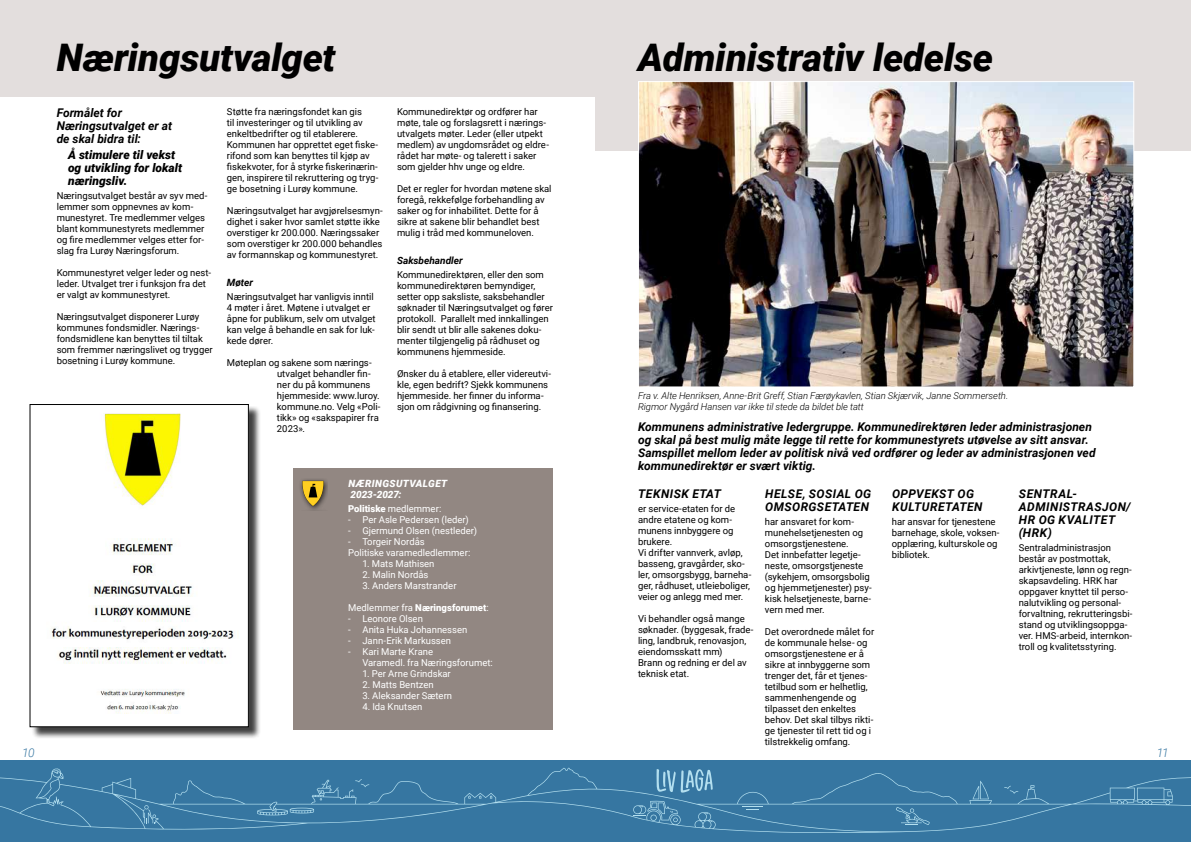
<style>
.page{position:relative;width:1191px;height:842px;background:#fff}
.page>*{position:absolute;margin:0;border:0;box-sizing:border-box;transform-origin:0 0}
.t1{font:italic 900 38px "Roboto";letter-spacing:-.005em;color:#000}
.t2{font:italic 700 12px/13px "Roboto";letter-spacing:.005em;color:#000}
.t3{font:italic 700 12px/13px "Roboto";letter-spacing:.035em;color:#000}
.t4{font:italic 900 12px/13px "Roboto";color:#000}
.t5{font:italic 700 12px "Roboto";letter-spacing:.04em;color:#000}
.t6{font:italic 300 12px "Roboto";color:#3676a1}
.t7{font:italic 900 10px/11px "Roboto";letter-spacing:.035em;color:#fff}
.t8{font:italic 700 10px "Roboto";letter-spacing:.005em;color:#000}
.t9{font:9.5px/11px "Roboto";color:#000}
.t10{font:9.5px/11px "Roboto";color:#fff}
.t11{font:italic 300 9.5px/11px "Roboto";letter-spacing:-.005em;color:#000}
.t12{font:900 9.5px "Roboto";color:#fff}
.s1{font-weight:900}
.s2{font-weight:400}
</style>
<div class="page">
<div style="left:293px;top:468px;width:260px;height:261px;background:#928782"></div>
<div style="left:298px;top:479px;width:29px;height:32px;background:#000;opacity:.75"></div>
<svg style="left:302px;top:481px;width:22px;height:25px"></svg>
<div style="left:595px;top:0;width:596px;height:150px;background:#e3dedd"></div>
<img style="left:640px;top:83px;width:492px;height:302px">
<div style="left:638px;top:81px;width:496px;height:306px;border:1px solid #fff"></div>
<div style="left:0;top:0;width:595px;height:96px;background:#e3dedd"></div>
<div style="left:0;top:760px;width:1191px;height:82px;background:#3676a1"></div>
<svg style="left:0;top:768px;width:1191px;height:65px"></svg>
<svg style="left:656px;top:769px;width:57px;height:24px"></svg>
<div style="left:31px;top:406px;width:230px;height:333px;background:#000;opacity:.75"></div>
<img style="left:32px;top:406px;width:215px;height:319px">
<div style="left:30px;top:404px;width:219px;height:323px;border:1px solid #000"></div>
<h1 class="t1" style="left:57px;top:31px;width:280px">Næringsutvalget</h1>
<h1 class="t1" style="left:638px;top:31px;width:356px">Administrativ ledelse</h1>
<p class="t2" style="left:57px;top:106px;width:117px">Formålet for<br>Næringsutvalget er at de skal bidra til:</p>
<p class="t4" style="left:68px;top:148px;width:115px">Å stimulere til vekst og utvikling for lokalt næringsliv.</p>
<p class="t9" style="left:57px;top:190px;width:152px">Næringsutvalget består av syv med&shy;lemmer som oppnevnes av kom&shy;munestyret. Tre medlemmer velges blant kommunestyrets medlemmer og fire medlemmer velges etter for&shy;slag fra Lurøy Næringsforum.</p>
<p class="t9" style="left:57px;top:267px;width:156px">Kommunestyret velger leder og nest&shy;leder. Utvalget trer i funksjon fra det er valgt av kommunestyret.</p>
<p class="t9" style="left:57px;top:311px;width:157px">Næringsutvalget disponerer Lurøy kommunes fondsmidler. Nærings&shy;fondsmidlene kan benyttes til tiltak som fremmer næringslivet og trygger bosetning i Lurøy kommune.</p>
<p class="t9" style="left:227px;top:106px;width:153px">Støtte fra næringsfondet kan gis<br>til investeringer og til utvikling av enkeltbedrifter og til etablerere.<br>Kommunen har opprettet eget fiske&shy;rifond som kan benyttes til kjøp av fiskekvoter, for å styrke fiskerinærin&shy;gen, inspirere til rekruttering og tryg&shy;ge bosetning i Lurøy kommune.</p>
<p class="t9" style="left:227px;top:205px;width:157px">Næringsutvalget har avgjørelsesmyn&shy;dighet i saker hvor samlet støtte ikke overstiger kr 200.000. Næringssaker som overstiger kr 200.000 behandles av formannskap og kommunestyret.</p>
<p class="t8" style="left:227px;top:275px;width:28px">Møter</p>
<p class="t9" style="left:227px;top:291px;width:150px">Næringsutvalget har vanligvis inntil<br>4 møter i året. Møtene i utvalget er åpne for publikum, selv om utvalget kan velge å behandle en sak for luk&shy;kede dører.</p>
<p class="t9" style="left:277px;top:357px;width:105px;text-indent:-50px">Møteplan og sakene som nærings&shy;utvalget behandler fin&shy;ner du på kommunens hjemmeside: www.luroy. kommune.no. Velg «Poli&shy;tikk» og «sakspapirer fra<br>2023».</p>
<p class="t9" style="left:397px;top:106px;width:153px">Kommunedirektør og ordfører har møte, tale og forslagsrett i nærings&shy;utvalgets møter. Leder (eller utpekt medlem) av ungdomsrådet og eldre&shy;rådet har møte- og talerett i saker som gjelder hhv unge og eldre.</p>
<p class="t9" style="left:397px;top:183px;width:156px">Det er regler for hvordan møtene skal foregå, rekkefølge forbehandling av saker og for inhabilitet. Dette for å sikre at sakene blir behandlet best mulig i tråd med kommuneloven.</p>
<p class="t8" style="left:397px;top:253px;width:67px">Saksbehandler</p>
<p class="t9" style="left:397px;top:269px;width:157px">Kommunedirektøren, eller den som kommunedirektøren bemyndiger, setter opp saksliste, saksbehandler søknader til Næringsutvalget og fører protokoll. Parallelt med innkallingen blir sendt ut blir alle sakenes doku&shy;menter tilgjengelig på rådhuset og kommunens hjemmeside.</p>
<p class="t9" style="left:397px;top:368px;width:156px">Ønsker du å etablere, eller videreutvi&shy;kle, egen bedrift? Sjekk kommunens hjemmeside. her finner du informa&shy;sjon om rådgivning og finansering.</p>
<p class="t11" style="left:638px;top:389px;width:372px">Fra v. Alte Henriksen, Anne-Brit Greff, Stian Færøykavlen, Stian Skjærvik, Janne Sommerseth.<br>Rigmor Nygård Hansen var ikke til stede da bildet ble tatt</p>
<p class="t2" style="left:638px;top:420px;width:459px">Kommunens administrative ledergruppe. Kommunedirektøren leder administrasjonen og skal på best mulig måte legge til rette for kommunestyrets utøvelse av sitt ansvar.<br>Samspillet mellom leder av politisk nivå ved ordfører og leder av administrasjonen ved kommunedirektør er svært viktig.</p>
<p class="t7" style="left:348px;top:478px;width:101px">NÆRINGSUTVALGET<br>2023-2027:</p>
<p class="t10" style="left:348px;top:503px;width:95px"><span class="s1">Politiske</span> medlemmer:</p>
<p class="t10" style="left:348px;top:514px;width:122px">- Per Asle Pedersen (leder)</p>
<p class="t10" style="left:348px;top:525px;width:130px">- Gjermund Olsen (nestleder)</p>
<p class="t10" style="left:348px;top:536px;width:124px">- Torgeir Nordås<br>Politiske varamedledlemmer:</p>
<p class="t10" style="left:362px;top:558px;width:74px">1. Mats Mathisen</p>
<p class="t10" style="left:362px;top:569px;width:68px">2. Malin Nordås</p>
<p class="t10" style="left:362px;top:580px;width:96px">3. Anders Marstrander</p>
<p class="t12" style="left:348px;top:601px;width:142px"><span class="s2">Medlemmer fra</span> Næringsforumet<span class="s2">:</span></p>
<p class="t10" style="left:348px;top:613px;width:76px">- Leonore Olsen</p>
<p class="t10" style="left:348px;top:624px;width:121px">- Anita Huka Johannessen</p>
<p class="t10" style="left:348px;top:635px;width:104px">- Jann-Erik Markussen</p>
<p class="t10" style="left:362px;top:646px;width:132px;text-indent:-14px">- Kari Marte Krane<br>Varamedl. fra Næringsforumet:</p>
<p class="t10" style="left:362px;top:668px;width:90px">1. Per Arne Grindskar</p>
<p class="t10" style="left:362px;top:679px;width:73px">2. Matts Bentzen</p>
<p class="t10" style="left:362px;top:690px;width:91px">3. Aleksander Sætern</p>
<p class="t10" style="left:362px;top:701px;width:62px">4. Ida Knutsen</p>
<p class="t5" style="left:638px;top:485px;width:84px">TEKNISK ETAT</p>
<p class="t9" style="left:638px;top:503px;width:115px">er service-etaten for de andre etatene og kom&shy;munens innbyggere og brukere.<br>Vi drifter vannverk, avløp, basseng, gravgårder, sko&shy;ler, omsorgsbygg, barneha&shy;ger, rådhuset, utleieboliger, veier og anlegg med mer.</p>
<p class="t9" style="left:638px;top:613px;width:117px">Vi behandler også mange søknader. (byggesak, frade&shy;ling, landbruk, renovasjon, eiendomsskatt mm)<br>Brann og redning er del av teknisk etat.</p>
<p class="t3" style="left:765px;top:487px;width:108px">HELSE, SOSIAL OG<br>OMSORGSETATEN</p>
<p class="t9" style="left:765px;top:516px;width:108px">har ansvaret for kom&shy;munehelsetjenesten og omsorgstjenestene.<br>Det innbefatter legetje&shy;neste, omsorgstjeneste (sykehjem, omsorgsbolig og hjemmetjenester) psy&shy;kisk helsetjeneste, barne&shy;vern med mer.</p>
<p class="t9" style="left:765px;top:626px;width:111px">Det overordnede målet for de kommunale helse- og omsorgstjenestene er å sikre at innbyggerne som trenger det, får et tjenes&shy;tetilbud som er helhetlig, sammenhengende og tilpasset den enkeltes behov. Det skal tilbys rikti&shy;ge tjenester til rett tid og i tilstrekkelig omfang.</p>
<p class="t3" style="left:892px;top:487px;width:92px">OPPVEKST OG<br>KULTURETATEN</p>
<p class="t9" style="left:891px;top:516px;width:109px">har ansvar for tjenestene barnehage, skole, voksen&shy;opplæring, kulturskole og bibliotek.</p>
<p class="t3" style="left:1018px;top:487px;width:113px">SENTRAL-<br>ADMINISTRASJON/<br>HR OG KVALITET (HRK)</p>
<p class="t9" style="left:1018px;top:542px;width:115px">Sentraladministrasjon består av postmottak, arkivtjeneste, lønn og regn&shy;skapsavdeling. HRK har oppgaver knyttet til perso&shy;nalutvikling og personal&shy;forvaltning, rekrutteringsbi&shy;stand og utviklingsoppga&shy;ver. HMS-arbeid, internkon&shy;troll og kvalitetsstyring.</p>
<p class="t6" style="left:22px;top:744px;width:14px">10</p>
<p class="t6" style="left:1156px;top:744px;width:13px">11</p>
</div>
